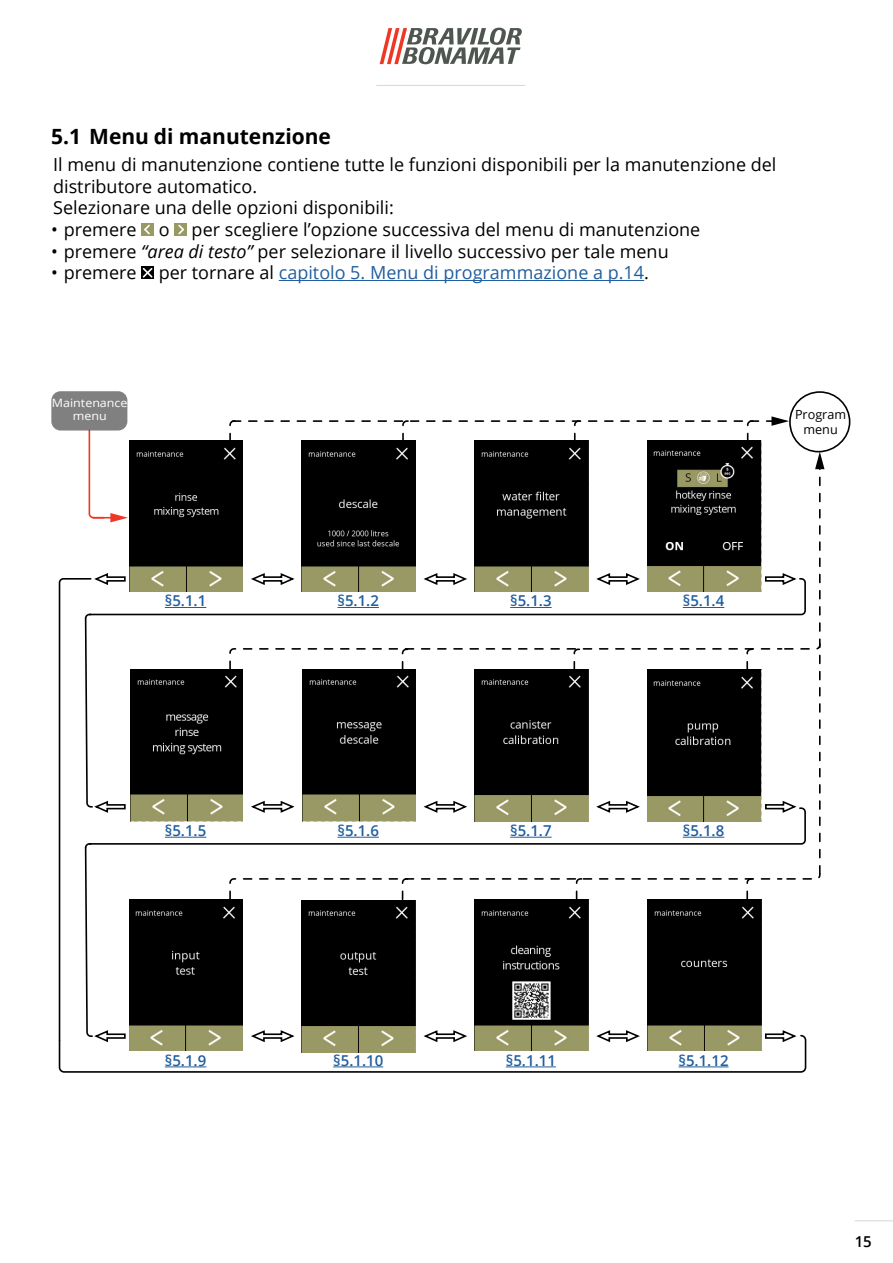
<style>
.page{position:relative;width:893px;height:1263px;background:#fff}
.page>*{position:absolute;margin:0;border:0;box-sizing:border-box;transform-origin:0 0}
.t1{font:700 21px "Open Sans";color:#000}
.Body_text{font:18px/21.6px "Open Sans";color:#000}
.t2{font:18px "Open Sans";color:#215e9e}
.Paragraaf{font:600 15px "Open Sans";color:#215e9e}
.t3{font:600 15px "Open Sans";color:#000}
.t4{font:12.6px/15.1px "Open Sans";color:#000;text-align:center}
.t5{font:11.4px/13.8px "Open Sans";color:#fff;text-align:center;scale:1.09 1}
.s1{font-style:italic}
.s2{color:#000}
</style>
<div class="page">
<svg style="left:380px;top:28px;width:142px;height:36px"></svg>
<hr style="left:855px;top:1220px;width:38px;height:1px;background:#d4d8d5">
<hr style="left:376px;top:85px;width:149px;height:1px;background:#d4d8d5">
<hr style="left:279px;top:280px;width:365px;height:1px;background:#215e9e">
<div style="left:141px;top:223px;width:13px;height:13px;background:#999965"></div>
<svg style="left:144px;top:224px;width:6px;height:11px"></svg>
<div style="left:174px;top:223px;width:13px;height:13px;background:#999965"></div>
<svg style="left:178px;top:224px;width:6px;height:11px"></svg>
<svg style="left:141px;top:266px;width:13px;height:13px"></svg>
<svg style="left:58px;top:416px;width:766px;height:657px"></svg>
<div style="left:51px;top:391px;width:76px;height:39px;background:#808080;border-radius:9px"></div>
<div style="left:789px;top:391px;width:61px;height:61px;border:2px solid #000;border-radius:50%"></div>
<img style="left:129px;top:440px;width:114px;height:152px">
<img style="left:302px;top:440px;width:113px;height:152px">
<img style="left:474px;top:440px;width:114px;height:152px">
<img style="left:648px;top:440px;width:113px;height:152px">
<img style="left:130px;top:670px;width:113px;height:151px">
<img style="left:302px;top:670px;width:113px;height:151px">
<img style="left:475px;top:670px;width:113px;height:151px">
<img style="left:648px;top:670px;width:113px;height:151px">
<img style="left:129px;top:899px;width:114px;height:151px">
<img style="left:302px;top:901px;width:113px;height:151px">
<img style="left:474px;top:899px;width:114px;height:151px">
<img style="left:648px;top:899px;width:113px;height:151px">
<hr style="left:678px;top:1066px;width:50px;height:1px;background:#215e9e">
<hr style="left:165px;top:607px;width:41px;height:1px;background:#215e9e">
<hr style="left:338px;top:607px;width:41px;height:1px;background:#215e9e">
<hr style="left:510px;top:607px;width:42px;height:1px;background:#215e9e">
<hr style="left:683px;top:607px;width:41px;height:1px;background:#215e9e">
<hr style="left:165px;top:837px;width:41px;height:1px;background:#215e9e">
<hr style="left:338px;top:837px;width:41px;height:1px;background:#215e9e">
<hr style="left:510px;top:837px;width:42px;height:1px;background:#215e9e">
<hr style="left:683px;top:837px;width:41px;height:1px;background:#215e9e">
<hr style="left:165px;top:1066px;width:41px;height:1px;background:#215e9e">
<hr style="left:333px;top:1066px;width:50px;height:1px;background:#215e9e">
<hr style="left:506px;top:1066px;width:50px;height:1px;background:#215e9e">
<p class="t1" style="left:51px;top:122px;width:281px">5.1 Menu di manutenzione</p>
<p class="Body_text" style="left:53px;top:153px;width:725px">Il menu di manutenzione contiene tutte le funzioni disponibili per la manutenzione del distributore automatico.</p>
<p class="Body_text" style="left:53px;top:197px;width:342px">Selezionare una delle opzioni disponibili:</p>
<p class="Body_text" style="left:51px;top:218px;width:651px">• premere o per scegliere l’opzione successiva del menu di manutenzione</p>
<p class="Body_text" style="left:51px;top:240px;width:619px">• premere <span class="s1">“area di testo”</span> per selezionare il livello successivo per tale menu</p>
<p class="t2" style="left:51px;top:260px;width:599px"><span class="s2">• premere per tornare al</span> capitolo 5. Menu di programmazione a p.14<span class="s2">.</span></p>
<p class="t5" style="left:52px;top:395px;width:71px">Maintenance menu</p>
<p class="t4" style="left:795px;top:406px;width:53px">Program menu</p>
<p class="Paragraaf" style="left:165px;top:591px;width:43px">§5.1.1</p>
<p class="Paragraaf" style="left:338px;top:591px;width:43px">§5.1.2</p>
<p class="Paragraaf" style="left:510px;top:591px;width:43px">§5.1.3</p>
<p class="Paragraaf" style="left:683px;top:591px;width:43px">§5.1.4</p>
<p class="Paragraaf" style="left:165px;top:820px;width:43px">§5.1.5</p>
<p class="Paragraaf" style="left:338px;top:820px;width:43px">§5.1.6</p>
<p class="Paragraaf" style="left:510px;top:820px;width:43px">§5.1.7</p>
<p class="Paragraaf" style="left:683px;top:820px;width:43px">§5.1.8</p>
<p class="Paragraaf" style="left:165px;top:1050px;width:43px">§5.1.9</p>
<p class="Paragraaf" style="left:333px;top:1050px;width:52px">§5.1.10</p>
<p class="Paragraaf" style="left:506px;top:1050px;width:52px">§5.1.11</p>
<p class="Paragraaf" style="left:678px;top:1050px;width:52px">§5.1.12</p>
<p class="t3" style="left:855px;top:1232px;width:19px">15</p>
</div>
